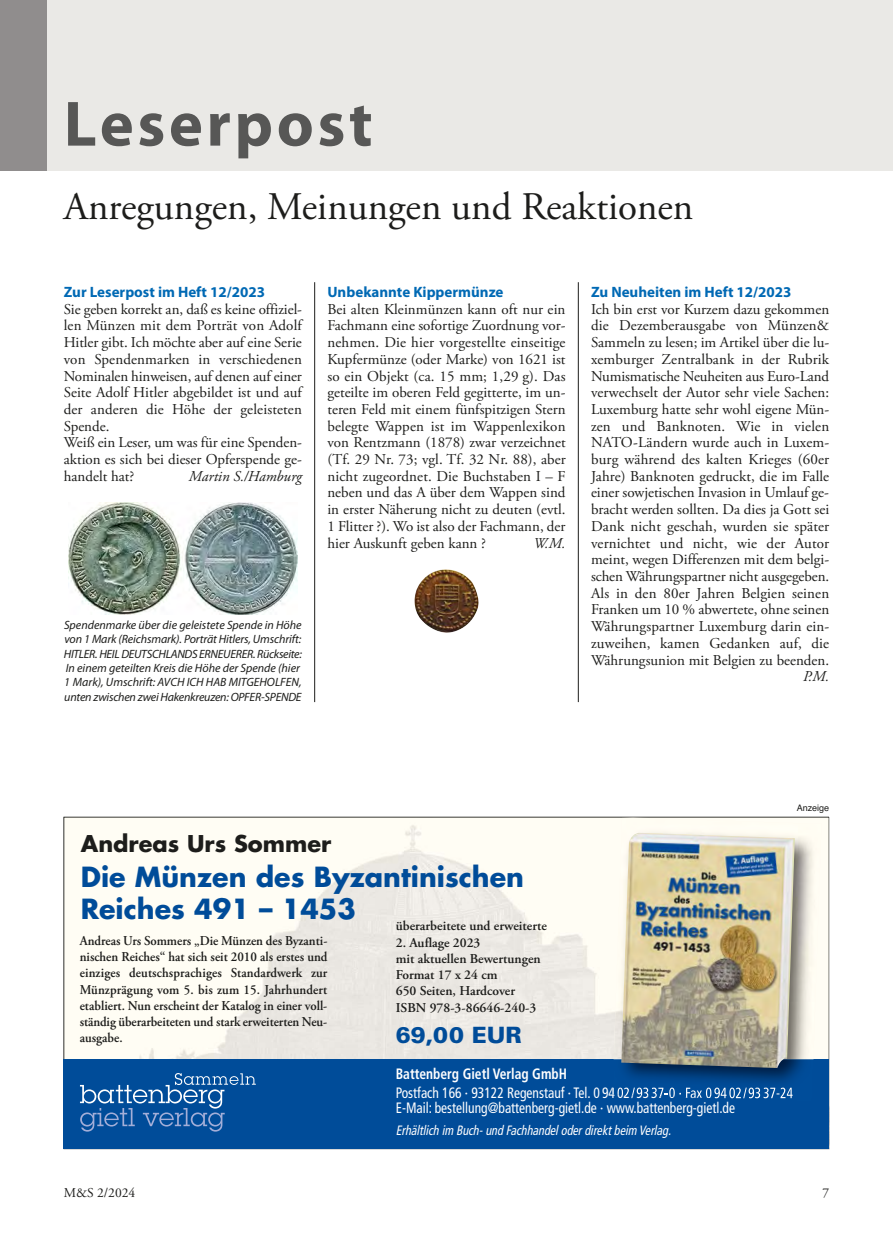
<style>
.page{position:relative;width:893px;height:1234px;background:#fff}
.page>*{position:absolute;margin:0;border:0;box-sizing:border-box;transform-origin:0 0}
.t1{font:700 64.5px "Myriad Pro";letter-spacing:.055em;color:#575756}
.t2{font:39px "Adobe Garamond Pro";color:#1d1d1b}
.t3{font:700 27px/32.4px "Futura Std";color:#004c99}
.t4{font:700 22.5px "Futura Std";color:#1d1d1b}
.t5{font:900 22.5px "Univers LT Std";color:#004c99}
.t6{font:15px/16.6px "Adobe Garamond Pro";color:#1d1d1b;text-align:justify}
.t7{font:condensed 15px/15px "Frutiger LT Std";color:#fff;scale:.9 1}
.t8{font:700 15px "Myriad Pro";color:#0069b4}
.t9{font:700 condensed 15px "Frutiger LT Std";color:#fff;scale:.9 1}
.t10{font:italic 15px "Adobe Garamond Pro";color:#1d1d1b}
.t11{font:600 13.5px/16.2px "Adobe Garamond Pro";color:#1d1d1b;text-align:justify;scale:.95 1}
.t12{font:600 13.5px/16.2px "Adobe Garamond Pro";color:#1d1d1b}
.t13{font:italic condensed 13.5px "Frutiger LT Std";color:#fff;scale:.9 1}
.t14{font:13.5px "Adobe Garamond Pro";color:#1d1d1b}
.t15{font:italic 12px/14.4px "Myriad Pro";letter-spacing:-.01em;color:#1d1d1b}
.t16{font:9px "Helvetica";color:#1d1d1b}
</style>
<div class="page">
<div style="left:0;top:0;width:893px;height:170px;background:#eae9e6"></div>
<div style="left:0;top:0;width:47px;height:170px;background:#908d8d"></div>
<img style="left:68px;top:502px;width:229px;height:112px">
<img style="left:414px;top:569px;width:65px;height:63px">
<hr style="left:314px;top:282px;width:1px;height:420px;background:#1d1d1b">
<hr style="left:578px;top:282px;width:1px;height:420px;background:#1d1d1b">
<img style="left:829px;top:816px;width:1px;height:332px">
<img style="left:64px;top:816px;width:765px;height:243px">
<div style="left:64px;top:1059px;width:765px;height:89px;background:#004c99"></div>
<svg style="left:80px;top:1073px;width:176px;height:58px"></svg>
<img style="left:614px;top:817px;width:207px;height:242px">
<svg style="left:622px;top:816px;width:11px;height:2px"></svg>
<img style="left:612px;top:1059px;width:201px;height:40px">
<svg style="left:613px;top:1087px;width:55px;height:8px"></svg>
<img style="left:669px;top:1087px;width:33px;height:10px">
<svg style="left:706px;top:1087px;width:54px;height:10px"></svg>
<img style="left:763px;top:1087px;width:30px;height:10px">
<img style="left:621px;top:832px;width:174px;height:235px">
<h1 class="t1" style="left:64px;top:100px;width:310px">Leserpost</h1>
<h2 class="t2" style="left:64px;top:191px;width:631px">Anregungen, Meinungen und Reaktionen</h2>
<p class="t8" style="left:64px;top:286px;width:203px">Zur Leserpost im Heft 12/2023</p>
<p class="t6" style="left:64px;top:302px;width:240px;text-align:left">Sie geben korrekt an, daß es keine offiziel&shy;len Münzen mit dem Porträt von Adolf Hitler gibt. Ich möchte aber auf eine Serie von Spendenmarken in verschiedenen Nominalen hinweisen, auf denen auf einer Seite Adolf Hitler abgebildet ist und auf der anderen die Höhe der geleisteten Spende.<br>Weiß ein Leser, um was für eine Spenden&shy;aktion es sich bei dieser Opferspende ge&shy;handelt hat?</p>
<p class="t10" style="left:189px;top:470px;width:115px">Martin S./Hamburg</p>
<p class="t8" style="left:327px;top:286px;width:178px">Unbekannte Kippermünze</p>
<p class="t6" style="left:327px;top:302px;width:240px">Bei alten Kleinmünzen kann oft nur ein Fachmann eine sofortige Zuordnung vor&shy;nehmen. Die hier vorgestellte einseitige Kupfermünze (oder Marke) von 1621 ist so ein Objekt (ca. 15 mm; 1,29 g). Das geteilte im oberen Feld gegitterte, im un&shy;teren Feld mit einem fünfspitzigen Stern belegte Wappen ist im Wappenlexikon von Rentzmann (1878) zwar verzeichnet (Tf. 29 Nr. 73; vgl. Tf. 32 Nr. 88), aber nicht zugeordnet. Die Buchstaben I – F neben und das A über dem Wappen sind in erster Näherung nicht zu deuten (evtl.<br>1 Flitter ?). Wo ist also der Fachmann, der hier Auskunft geben kann ?</p>
<p class="t10" style="left:534px;top:536px;width:33px">W.M.</p>
<p class="t15" style="left:64px;top:618px;width:240px">Spendenmarke über die geleistete Spende in Höhe von 1 Mark (Reichsmark). Porträt Hitlers, Umschrift:<br>HITLER. HEIL DEUTSCHLANDS ERNEUERER. Rückseite:<br>In einem geteilten Kreis die Höhe der Spende (hier 1 Mark), Umschrift: AVCH ICH HAB MITGEHOLFEN, unten zwischen zwei Hakenkreuzen: OPFER-SPENDE</p>
<p class="t8" style="left:591px;top:286px;width:202px">Zu Neuheiten im Heft 12/2023</p>
<p class="t6" style="left:591px;top:302px;width:240px">Ich bin erst vor Kurzem dazu gekommen die Dezemberausgabe von Münzen&amp; Sammeln zu lesen; im Artikel über die lu&shy;xemburger Zentralbank in der Rubrik Numismatische Neuheiten aus Euro-Land verwechselt der Autor sehr viele Sachen:<br>Luxemburg hatte sehr wohl eigene Mün&shy;zen und Banknoten. Wie in vielen NATO-Ländern wurde auch in Luxem&shy;burg während des kalten Krieges (60er Jahre) Banknoten gedruckt, die im Falle einer sowjetischen Invasion in Umlauf ge&shy;bracht werden sollten. Da dies ja Gott sei Dank nicht geschah, wurden sie später vernichtet und nicht, wie der Autor meint, wegen Differenzen mit dem belgi&shy;schen Währungspartner nicht ausgegeben.<br>Als in den 80er Jahren Belgien seinen Franken um 10 % abwertete, ohne seinen Währungspartner Luxemburg darin ein&shy;zuweihen, kamen Gedanken auf, die Währungsunion mit Belgien zu beenden.</p>
<p class="t10" style="left:803px;top:670px;width:28px">P.M.</p>
<p class="t16" style="left:797px;top:804px;width:34px">Anzeige</p>
<h3 class="t4" style="left:81px;top:833px;width:252px">Andreas Urs Sommer</h3>
<h3 class="t3" style="left:81px;top:862px;width:445px">Die Münzen des Byzantinischen<br>Reiches 491 – 1453</h3>
<p class="t11" style="left:80px;top:933px;width:262px">Andreas Urs Sommers „Die Münzen des Byzanti&shy;nischen Reiches“ hat sich seit 2010 als erstes und einziges deutschsprachiges Standardwerk zur Münzprägung vom 5. bis zum 15. Jahrhundert etabliert. Nun erscheint der Katalog in einer voll&shy;ständig überarbeiteten und stark erweiterten Neu&shy;ausgabe.</p>
<p class="t12" style="left:396px;top:919px;width:153px">überarbeitete und erweiterte</p>
<p class="t12" style="left:396px;top:935px;width:147px">2. Auflage 2023<br>mit aktuellen Bewertungen<br>Format 17 x 24 cm<br>650 Seiten, Hardcover<br>ISBN 978-3-86646-240-3</p>
<h3 class="t5" style="left:396px;top:1021px;width:127px">69,00 EUR</h3>
<p class="t9" style="left:396px;top:1067px;width:192px">Battenberg Gietl Verlag GmbH</p>
<p class="t7" style="left:396px;top:1086px;width:443px">Postfach 166 · 93122 Regenstauf · Tel. 0 94 02/93 37-0 · Fax 0 94 02/93 37-24<br>E-Mail: bestellung@battenberg-gietl.de · www.battenberg-gietl.de</p>
<p class="t13" style="left:396px;top:1125px;width:310px">Erhältlich im Buch-und Fachhandeloderdirektbeim Verlag.</p>
<p class="t14" style="left:64px;top:1186px;width:73px">M&amp;S 2/2024</p>
<p class="t14" style="left:822px;top:1186px;width:8px">7</p>
</div>
